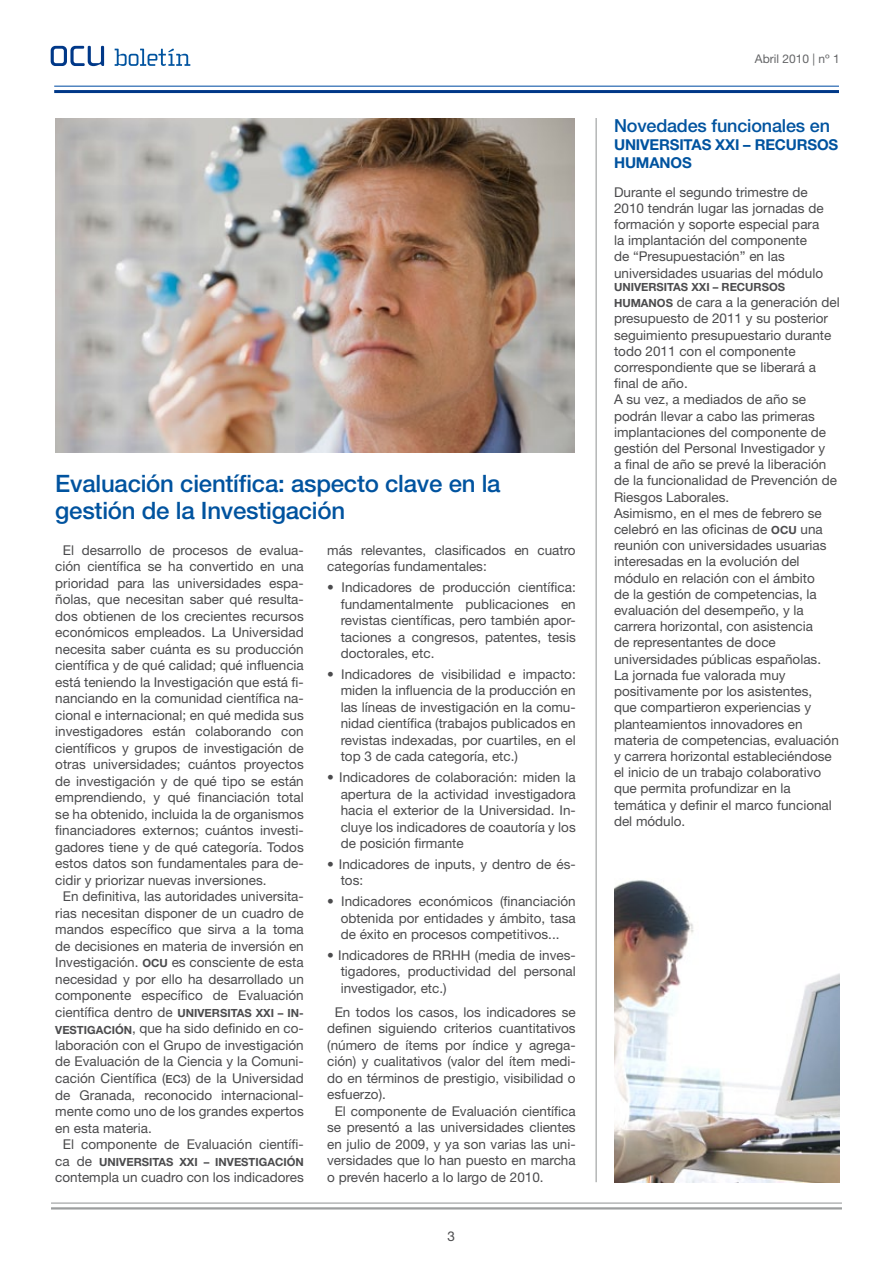
<style>
.page{position:relative;width:893px;height:1263px;background:#fff}
.page>*{position:absolute;margin:0;border:0;box-sizing:border-box;transform-origin:0 0}
.t1{font:500 24px/27px "Helvetica Neue";letter-spacing:-.01em;color:#00539f}
.t2{font:500 18px "Helvetica Neue";letter-spacing:-.01em;color:#00539f}
.t3{font:700 15px/18px "Helvetica Neue";letter-spacing:-.01em;color:#00539f}
.t4{font:13.5px/16.2px "Helvetica Neue";color:#4b4b4d;text-align:justify}
.t5{font:12px "Helvetica Neue";color:#646567}
.t6{font:700 11.25px "Helvetica Neue";color:#4b4b4d}
.s1{font-weight:700;font-size:11.25px}
.s2{font-weight:500;font-size:11.25px}
.s3{font-weight:400;font-size:13.5px}
</style>
<div class="page">
<hr style="left:51px;top:1207px;width:791px;height:2px;background:#9c9e9f">
<hr style="left:51px;top:1202px;width:791px;height:1px;background:#9c9e9f">
<hr style="left:596px;top:118px;width:1px;height:1064px;background:#9c9e9f">
<hr style="left:54px;top:90px;width:785px;height:3px;background:#003888">
<hr style="left:54px;top:85px;width:785px;height:2px;background:#5185c0">
<img style="left:614px;top:880px;width:226px;height:302px">
<img style="left:55px;top:118px;width:519px;height:335px">
<svg style="left:51px;top:46px;width:53px;height:20px"></svg>
<svg style="left:115px;top:49px;width:75px;height:17px"></svg>
<h1 class="t1" style="left:55px;top:469px;width:447px">Evaluación científica: aspecto clave en la gestión de la Investigación</h1>
<p class="t4" style="left:63px;top:542px;width:243px">El desarrollo de procesos de evalua-</p>
<p class="t4" style="left:55px;top:558px;width:250px">ción científica se ha convertido en una</p>
<p class="t4" style="left:55px;top:575px;width:250px">prioridad para las universidades espa-</p>
<p class="t4" style="left:55px;top:591px;width:250px">ñolas, que necesitan saber qué resulta-</p>
<p class="t4" style="left:55px;top:608px;width:250px">dos obtienen de los crecientes recursos</p>
<p class="t4" style="left:55px;top:624px;width:250px">económicos empleados. La Universidad</p>
<p class="t4" style="left:55px;top:641px;width:250px">necesita saber cuánta es su producción</p>
<p class="t4" style="left:55px;top:657px;width:250px">científica y de qué calidad; qué influencia</p>
<p class="t4" style="left:55px;top:674px;width:250px">está teniendo la Investigación que está fi-</p>
<p class="t4" style="left:55px;top:690px;width:250px">nanciando en la comunidad científica na-</p>
<p class="t4" style="left:55px;top:707px;width:250px">cional e internacional; en qué medida sus</p>
<p class="t4" style="left:55px;top:723px;width:250px">investigadores están colaborando con</p>
<p class="t4" style="left:55px;top:740px;width:250px">científicos y grupos de investigación de</p>
<p class="t4" style="left:55px;top:756px;width:250px">otras universidades; cuántos proyectos</p>
<p class="t4" style="left:55px;top:773px;width:250px">de investigación y de qué tipo se están</p>
<p class="t4" style="left:55px;top:789px;width:250px">emprendiendo, y qué financiación total</p>
<p class="t4" style="left:55px;top:806px;width:250px">se ha obtenido, incluida la de organismos</p>
<p class="t4" style="left:55px;top:822px;width:250px">financiadores externos; cuántos investi-</p>
<p class="t4" style="left:55px;top:839px;width:250px">gadores tiene y de qué categoría. Todos</p>
<p class="t4" style="left:55px;top:855px;width:250px">estos datos son fundamentales para de-</p>
<p class="t4" style="left:55px;top:872px;width:213px">cidir y priorizar nuevas inversiones.</p>
<p class="t4" style="left:63px;top:888px;width:243px">En definitiva, las autoridades universita-</p>
<p class="t4" style="left:55px;top:905px;width:250px">rias necesitan disponer de un cuadro de</p>
<p class="t4" style="left:55px;top:921px;width:250px">mandos específico que sirva a la toma</p>
<p class="t4" style="left:55px;top:938px;width:250px">de decisiones en materia de inversión en</p>
<p class="t4" style="left:55px;top:954px;width:250px">Investigación. <span class="s1">OCU</span> es consciente de esta</p>
<p class="t4" style="left:55px;top:971px;width:250px">necesidad y por ello ha desarrollado un</p>
<p class="t4" style="left:55px;top:987px;width:250px">componente específico de Evaluación</p>
<p class="t4" style="left:55px;top:1004px;width:250px">científica dentro de <span class="s1">UNIVERSITAS XXI – IN-</span></p>
<p class="t4" style="left:55px;top:1020px;width:250px"><span class="s1">VESTIGACIÓN</span>, que ha sido definido en co-</p>
<p class="t4" style="left:55px;top:1037px;width:250px">laboración con el Grupo de investigación</p>
<p class="t4" style="left:55px;top:1053px;width:250px">de Evaluación de la Ciencia y la Comuni-</p>
<p class="t4" style="left:55px;top:1070px;width:250px">cación Científica (<span class="s2">EC3</span>) de la Universidad</p>
<p class="t4" style="left:55px;top:1086px;width:250px">de Granada, reconocido internacional-</p>
<p class="t4" style="left:55px;top:1103px;width:250px">mente como uno de los grandes expertos</p>
<p class="t4" style="left:55px;top:1119px;width:98px">en esta materia.</p>
<p class="t4" style="left:63px;top:1136px;width:243px">El componente de Evaluación científi-</p>
<p class="t6" style="left:55px;top:1154px;width:250px"><span class="s3">ca de</span> UNIVERSITAS XXI – INVESTIGACIÓN</p>
<p class="t4" style="left:55px;top:1169px;width:250px">contempla un cuadro con los indicadores</p>
<p class="t4" style="left:327px;top:542px;width:250px">más relevantes, clasificados en cuatro categorías fundamentales:</p>
<p class="t4" style="left:341px;top:579px;width:237px;text-indent:-14px">• Indicadores de producción científica: fundamentalmente publicaciones en revistas científicas, pero también apor&shy;taciones a congresos, patentes, tesis doctorales, etc.</p>
<p class="t4" style="left:341px;top:666px;width:237px;text-indent:-14px">• Indicadores de visibilidad e impacto: miden la influencia de la producción en las líneas de investigación en la comu&shy;nidad científica (trabajos publicados en revistas indexadas, por cuartiles, en el top 3 de cada categoría, etc.)</p>
<p class="t4" style="left:341px;top:769px;width:237px;text-indent:-14px">• Indicadores de colaboración: miden la apertura de la actividad investigadora hacia el exterior de la Universidad. In&shy;cluye los indicadores de coautoría y los de posición firmante</p>
<p class="t4" style="left:341px;top:856px;width:237px;text-indent:-14px">• Indicadores de inputs, y dentro de és&shy;tos:</p>
<p class="t4" style="left:341px;top:893px;width:237px;text-indent:-14px">• Indicadores económicos (financiación obtenida por entidades y ámbito, tasa de éxito en procesos competitivos...</p>
<p class="t4" style="left:341px;top:947px;width:237px;text-indent:-14px">• Indicadores de RRHH (media de inves&shy;tigadores, productividad del personal investigador, etc.)</p>
<p class="t4" style="left:335px;top:1004px;width:243px">En todos los casos, los indicadores se</p>
<p class="t4" style="left:327px;top:1020px;width:250px">definen siguiendo criterios cuantitativos</p>
<p class="t4" style="left:327px;top:1037px;width:250px">(número de ítems por índice y agrega-</p>
<p class="t4" style="left:327px;top:1053px;width:250px">ción) y cualitativos (valor del ítem medi-</p>
<p class="t4" style="left:327px;top:1070px;width:250px">do en términos de prestigio, visibilidad o</p>
<p class="t4" style="left:327px;top:1086px;width:60px">esfuerzo).</p>
<p class="t4" style="left:335px;top:1103px;width:243px">El componente de Evaluación científica</p>
<p class="t4" style="left:327px;top:1119px;width:250px">se presentó a las universidades clientes</p>
<p class="t4" style="left:327px;top:1136px;width:250px">en julio de 2009, y ya son varias las uni-</p>
<p class="t4" style="left:327px;top:1152px;width:250px">versidades que lo han puesto en marcha</p>
<p class="t4" style="left:327px;top:1169px;width:218px">o prevén hacerlo a lo largo de 2010.</p>
<p class="t4" style="left:448px;top:1228px;width:9px">3</p>
<p class="t5" style="left:755px;top:51px;width:86px">Abril 2010 | nº 1</p>
<h2 class="t2" style="left:614px;top:115px;width:217px">Novedades funcionales en</h2>
<p class="t3" style="left:614px;top:135px;width:226px">UNIVERSITAS XXI – RECURSOS<br>HUMANOS</p>
<p class="t4" style="left:614px;top:183px;width:211px;text-align:left">Durante el segundo trimestre de<br>2010 tendrán lugar las jornadas de formación y soporte especial para la implantación del componente de “Presupuestación” en las universidades usuarias del módulo</p>
<p class="t6" style="left:614px;top:280px;width:173px">UNIVERSITAS XXI – RECURSOS</p>
<p class="t4" style="left:614px;top:294px;width:227px;text-align:left"><span class="s1">HUMANOS</span> de cara a la generación del presupuesto de 2011 y su posterior seguimiento presupuestario durante todo 2011 con el componente correspondiente que se liberará a final de año.<br>A su vez, a mediados de año se podrán llevar a cabo las primeras implantaciones del componente de gestión del Personal Investigador y<br>a final de año se prevé la liberación de la funcionalidad de Prevención de<br>Riesgos Laborales.<br>Asimismo, en el mes de febrero se celebró en las oficinas de <span class="s1">OCU</span> una reunión con universidades usuarias interesadas en la evolución del módulo en relación con el ámbito<br>de la gestión de competencias, la evaluación del desempeño, y la carrera horizontal, con asistencia<br>de representantes de doce universidades públicas españolas.<br>La jornada fue valorada muy positivamente por los asistentes,<br>que compartieron experiencias y planteamientos innovadores en materia de competencias, evaluación y carrera horizontal estableciéndose el inicio de un trabajo colaborativo que permita profundizar en la temática y definir el marco funcional del módulo.</p>
</div>
